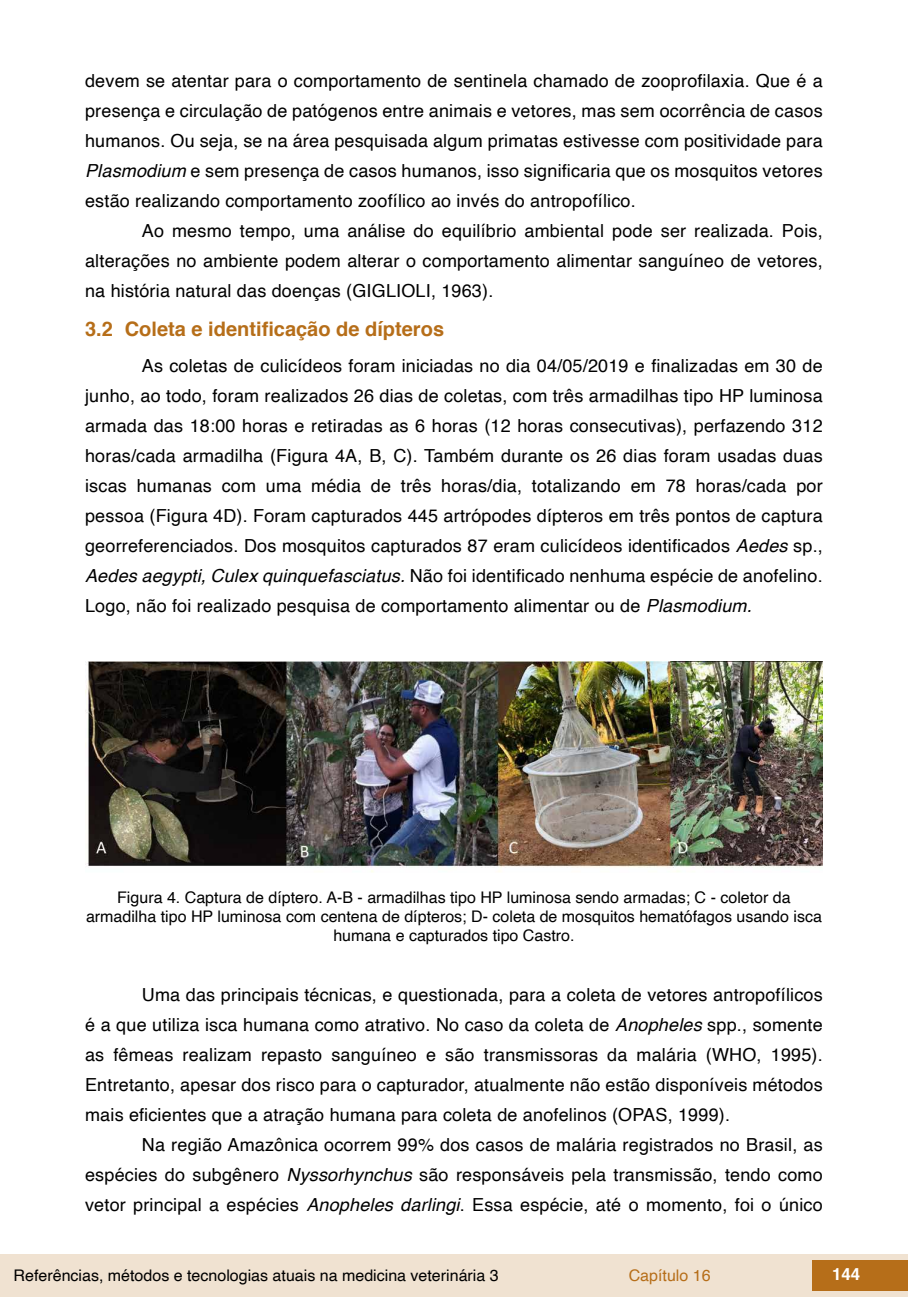
<style>
.page{position:relative;width:908px;height:1304px;background:#fff}
.page>*{position:absolute;margin:0;border:0;box-sizing:border-box;transform-origin:0 0}
.t1{font:700 20px "Helvetica";color:#b66e19}
.t2{font:18px/30px "Helvetica";letter-spacing:.01em;color:#000;text-align:justify}
.t3{font:700 16.8px "Helvetica";color:#fff}
.t4{font:16px/19.2px "Helvetica";color:#000;text-align:center}
.t5{font:16px "Helvetica";color:#b66e19}
.s1{font-style:italic}
</style>
<div class="page">
<div style="left:0;top:1254px;width:906px;height:43px;background:#f0e2d1"></div>
<div style="left:812px;top:1261px;width:95px;height:30px;background:#b66e19"></div>
<img style="left:85px;top:662px;width:737px;height:210px">
<p class="t2" style="left:85px;top:66px;width:738px">devem se atentar para o comportamento de sentinela chamado de zooprofilaxia. Que é a presença e circulação de patógenos entre animais e vetores, mas sem ocorrência de casos humanos. Ou seja, se na área pesquisada algum primatas estivesse com positividade para <span class="s1">Plasmodium</span> e sem presença de casos humanos, isso significaria que os mosquitos vetores estão realizando comportamento zoofílico ao invés do antropofílico.</p>
<p class="t2" style="left:85px;top:216px;width:738px;text-indent:57px">Ao mesmo tempo, uma análise do equilíbrio ambiental pode ser realizada. Pois, alterações no ambiente podem alterar o comportamento alimentar sanguíneo de vetores, na história natural das doenças (GIGLIOLI, 1963).</p>
<p class="t1" style="left:85px;top:313px;width:360px">3.2 Coleta e identificação de dípteros</p>
<p class="t2" style="left:85px;top:351px;width:739px;text-indent:57px">As coletas de culicídeos foram iniciadas no dia 04/05/2019 e finalizadas em 30 de junho, ao todo, foram realizados 26 dias de coletas, com três armadilhas tipo HP luminosa armada das 18:00 horas e retiradas as 6 horas (12 horas consecutivas), perfazendo 312 horas/cada armadilha (Figura 4A, B, C). Também durante os 26 dias foram usadas duas iscas humanas com uma média de três horas/dia, totalizando em 78 horas/cada por pessoa (Figura 4D). Foram capturados 445 artrópodes dípteros em três pontos de captura georreferenciados. Dos mosquitos capturados 87 eram culicídeos identificados <span class="s1">Aedes</span> sp., <span class="s1">Aedes aegypti, Culex quinquefasciatus.</span> Não foi identificado nenhuma espécie de anofelino.<br>Logo, não foi realizado pesquisa de comportamento alimentar ou de <span class="s1">Plasmodium.</span></p>
<p class="t4" style="left:86px;top:888px;width:737px">Figura 4. Captura de díptero. A-B - armadilhas tipo HP luminosa sendo armadas; C - coletor da armadilha tipo HP luminosa com centena de dípteros; D- coleta de mosquitos hematófagos usando isca humana e capturados tipo Castro.</p>
<p class="t2" style="left:85px;top:980px;width:738px;text-indent:57px">Uma das principais técnicas, e questionada, para a coleta de vetores antropofílicos é a que utiliza isca humana como atrativo. No caso da coleta de <span class="s1">Anopheles</span> spp., somente as fêmeas realizam repasto sanguíneo e são transmissoras da malária (WHO, 1995).<br>Entretanto, apesar dos risco para o capturador, atualmente não estão disponíveis métodos mais eficientes que a atração humana para coleta de anofelinos (OPAS, 1999).</p>
<p class="t2" style="left:85px;top:1130px;width:738px;text-indent:57px">Na região Amazônica ocorrem 99% dos casos de malária registrados no Brasil, as espécies do subgênero <span class="s1">Nyssorhynchus</span> são responsáveis pela transmissão, tendo como vetor principal a espécies <span class="s1">Anopheles darlingi</span>. Essa espécie, até o momento, foi o único</p>
<p class="t4" style="left:14px;top:1266px;width:486px">Referências, métodos e tecnologias atuais na medicina veterinária 3</p>
<p class="t5" style="left:628px;top:1263px;width:83px">Capítulo 16</p>
<p class="t3" style="left:831px;top:1261px;width:30px">144</p>
</div>
